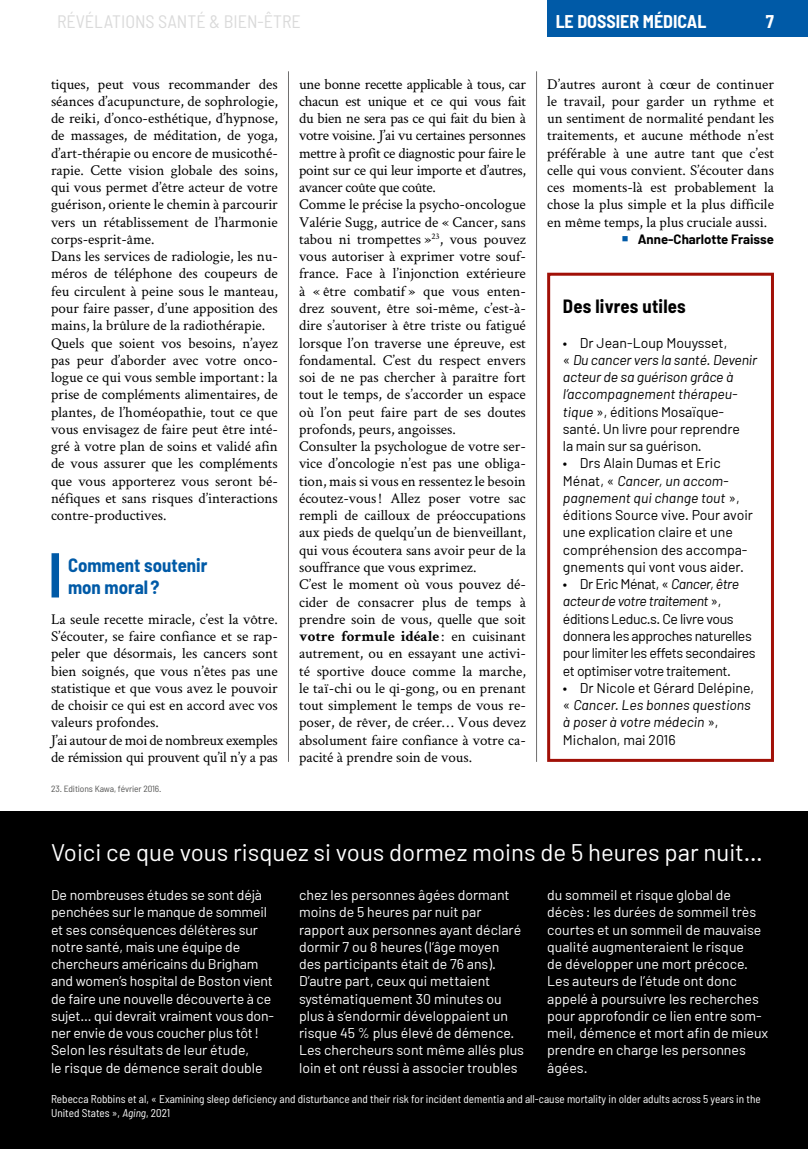
<style>
.page{position:relative;width:808px;height:1149px;background:#fff}
.page>*{position:absolute;margin:0;border:0;box-sizing:border-box;transform-origin:0 0}
.t1{font:24px "Barlow";color:#fff}
.t2{font:700 semi-condensed 18.75px/21.8px "Barlow";color:#005aa7}
.t3{font:700 semi-condensed 18.75px "Barlow";letter-spacing:.01em;color:#000}
.t4{font:semi-condensed 18px "Barlow";color:#dadada}
.t5{font:700 semi-condensed 18px "Barlow";color:#fff}
.t6{font:15px/17.2px "Crimson Text";color:#000}
.t7{font:14.1px/17.2px "Barlow";color:#fff}
.t8{font:14.1px/17.2px "Barlow";letter-spacing:-.01em;color:#000}
.t9{font:14.1px/17.2px "Barlow";letter-spacing:-.03em;color:#000}
.t10{font:700 13.2px "Barlow";color:#000}
.t11{font:semi-condensed 11.25px/13.5px "Barlow";color:#fff}
.t12{font:semi-condensed 9px "Barlow";letter-spacing:-.01em;color:#575756;scale:1.06 1}
.s1{font-weight:700}
.s2{color:#005aa7}
.s3{font-style:italic}
</style>
<div class="page">
<div style="left:52px;top:553px;width:7px;height:44px;background:#005aa7"></div>
<div style="left:547px;top:0;width:261px;height:36px;background:#005aa7"></div>
<hr style="left:288px;top:71px;width:1px;height:690px;background:#706f6f">
<hr style="left:536px;top:71px;width:1px;height:690px;background:#706f6f">
<svg style="left:547px;top:272px;width:227px;height:490px"></svg>
<div style="left:0;top:811px;width:808px;height:337px;background:#000"></div>
<p class="t4" style="left:57px;top:10px;width:245px">RÉVÉLATIONS SANTÉ &amp; BIEN-ÊTRE</p>
<p class="t5" style="left:556px;top:10px;width:152px">LE DOSSIER MÉDICAL</p>
<p class="t5" style="left:766px;top:10px;width:10px">7</p>
<p class="t6" style="left:51px;top:75px;width:228px">tiques, peut vous recommander des séances d’acupuncture, de sophrologie, de reiki, d’onco-esthétique, d’hypnose, de massages, de méditation, de yoga, d’art-thérapie ou encore de musicothé&shy;rapie. Cette vision globale des soins, qui vous permet d’être acteur de votre guérison, oriente le chemin à parcourir vers un rétablissement de l’harmonie corps-esprit-âme.<br>Dans les services de radiologie, les nu&shy;méros de téléphone des coupeurs de feu circulent à peine sous le manteau, pour faire passer, d’une apposition des mains, la brûlure de la radiothérapie.<br>Quels que soient vos besoins, n’ayez pas peur d’aborder avec votre onco&shy;logue ce qui vous semble important: la prise de compléments alimentaires, de plantes, de l’homéopathie, tout ce que vous envisagez de faire peut être inté&shy;gré à votre plan de soins et validé afin de vous assurer que les compléments que vous apporterez vous seront bé&shy;néfiques et sans risques d’interactions contre-productives.</p>
<p class="t2" style="left:68px;top:553px;width:141px">Comment soutenir mon moral ?</p>
<p class="t6" style="left:51px;top:609px;width:228px">La seule recette miracle, c’est la vôtre.<br>S’écouter, se faire confiance et se rap&shy;peler que désormais, les cancers sont bien soignés, que vous n’êtes pas une statistique et que vous avez le pouvoir de choisir ce qui est en accord avec vos valeurs profondes.<br>J’ai autour de moi de nombreux exemples de rémission qui prouvent qu’il n’y a pas</p>
<p class="t12" style="left:51px;top:782px;width:106px">23. Editions Kawa, février 2016.</p>
<p class="t6" style="left:299px;top:75px;width:228px">une bonne recette applicable à tous, car chacun est unique et ce qui vous fait du bien ne sera pas ce qui fait du bien à votre voisine. J’ai vu certaines personnes mettre à profit ce diagnostic pour faire le point sur ce qui leur importe et d’autres, avancer coûte que coûte.<br>Comme le précise la psycho-oncologue Valérie Sugg, autrice de « Cancer, sans tabou ni trompettes »<sup>23</sup>, vous pouvez vous autoriser à exprimer votre souf&shy;france. Face à l’injonction extérieure à « être combatif » que vous enten&shy;drez souvent, être soi-même, c’est-à&shy;dire s’autoriser à être triste ou fatigué lorsque l’on traverse une épreuve, est fondamental. C’est du respect envers soi de ne pas chercher à paraître fort tout le temps, de s’accorder un espace où l’on peut faire part de ses doutes profonds, peurs, angoisses.<br>Consulter la psychologue de votre ser&shy;vice d’oncologie n’est pas une obliga&shy;tion, mais si vous en ressentez le besoin écoutez-vous! Allez poser votre sac rempli de cailloux de préoccupations aux pieds de quelqu’un de bienveillant, qui vous écoutera sans avoir peur de la souffrance que vous exprimez.<br>C’est le moment où vous pouvez dé&shy;cider de consacrer plus de temps à prendre soin de vous, quelle que soit <span class="s1">votre formule idéale</span> : en cuisinant autrement, ou en essayant une activi&shy;té sportive douce comme la marche, le taï-chi ou le qi-gong, ou en prenant tout simplement le temps de vous re&shy;poser, de rêver, de créer… Vous devez absolument faire confiance à votre ca&shy;pacité à prendre soin de vous.</p>
<p class="t6" style="left:547px;top:75px;width:228px;text-align:justify">D’autres auront à cœur de continuer le travail, pour garder un rythme et un sentiment de normalité pendant les traitements, et aucune méthode n’est préférable à une autre tant que c’est celle qui vous convient. S’écouter dans ces moments-là est probablement la chose la plus simple et la plus difficile en même temps, la plus cruciale aussi.</p>
<p class="t10" style="left:622px;top:231px;width:153px"><span class="s2">■</span> Anne-Charlotte Fraisse</p>
<p class="t3" style="left:563px;top:294px;width:124px">Des livres utiles</p>
<p class="t8" style="left:563px;top:333px;width:196px">• Dr Jean-Loup Mouysset,<br>« <span class="s3">Du cancer vers la santé. Devenir acteur de sa guérison grâce à l’accompagnement thérapeu&shy;tique</span> », éditions Mosaïque&shy;santé. Un livre pour reprendre<br>la main sur sa guérison.</p>
<p class="t8" style="left:563px;top:454px;width:192px">• Drs Alain Dumas et Eric<br>Ménat, « <span class="s3">Cancer, un accom&shy;pagnement qui change tout</span> », éditions Source vive. Pour avoir une explication claire et une compréhension des accompa&shy;gnements qui vont vous aider.</p>
<p class="t9" style="left:563px;top:575px;width:194px">• Dr Eric Ménat, « <span class="s3">Cancer, être acteur de votre traitement</span> », éditions Leduc.s. Ce livre vous donnera les approches naturelles pour limiter les effets secondaires et optimiser votre traitement.</p>
<p class="t8" style="left:563px;top:678px;width:193px">• Dr Nicole et Gérard Delépine, « <span class="s3">Cancer. Les bonnes questions à poser à votre médecin</span> »,<br>Michalon, mai 2016</p>
<h1 class="t1" style="left:51px;top:837px;width:713px">Voici ce que vous risquez si vous dormez moins de 5 heures par nuit…</h1>
<p class="t7" style="left:51px;top:885px;width:225px">De nombreuses études se sont déjà penchées sur le manque de sommeil et ses conséquences délétères sur notre santé, mais une équipe de chercheurs américains du Brigham and women’s hospital de Boston vient de faire une nouvelle découverte à ce sujet… qui devrait vraiment vous don&shy;ner envie de vous coucher plus tôt!<br>Selon les résultats de leur étude,<br>le risque de démence serait double</p>
<p class="t7" style="left:299px;top:885px;width:226px">chez les personnes âgées dormant moins de 5 heures par nuit par rapport aux personnes ayant déclaré dormir 7 ou 8 heures (l’âge moyen des participants était de 76 ans).<br>D’autre part, ceux qui mettaient systématiquement 30 minutes ou plus à s’endormir développaient un risque 45 % plus élevé de démence.<br>Les chercheurs sont même allés plus loin et ont réussi à associer troubles</p>
<p class="t7" style="left:547px;top:885px;width:223px">du sommeil et risque global de décès : les durées de sommeil très courtes et un sommeil de mauvaise qualité augmenteraient le risque<br>de développer une mort précoce.<br>Les auteurs de l’étude ont donc appelé à poursuivre les recherches pour approfondir ce lien entre som&shy;meil, démence et mort afin de mieux prendre en charge les personnes âgées.</p>
<p class="t11" style="left:51px;top:1091px;width:711px">Rebecca Robbins et al, « Examining sleep deficiency and disturbance and their risk for incident dementia and all-cause mortality in older adults across 5 years in the<br>United States », <span class="s3">Aging</span>, 2021</p>
</div>
